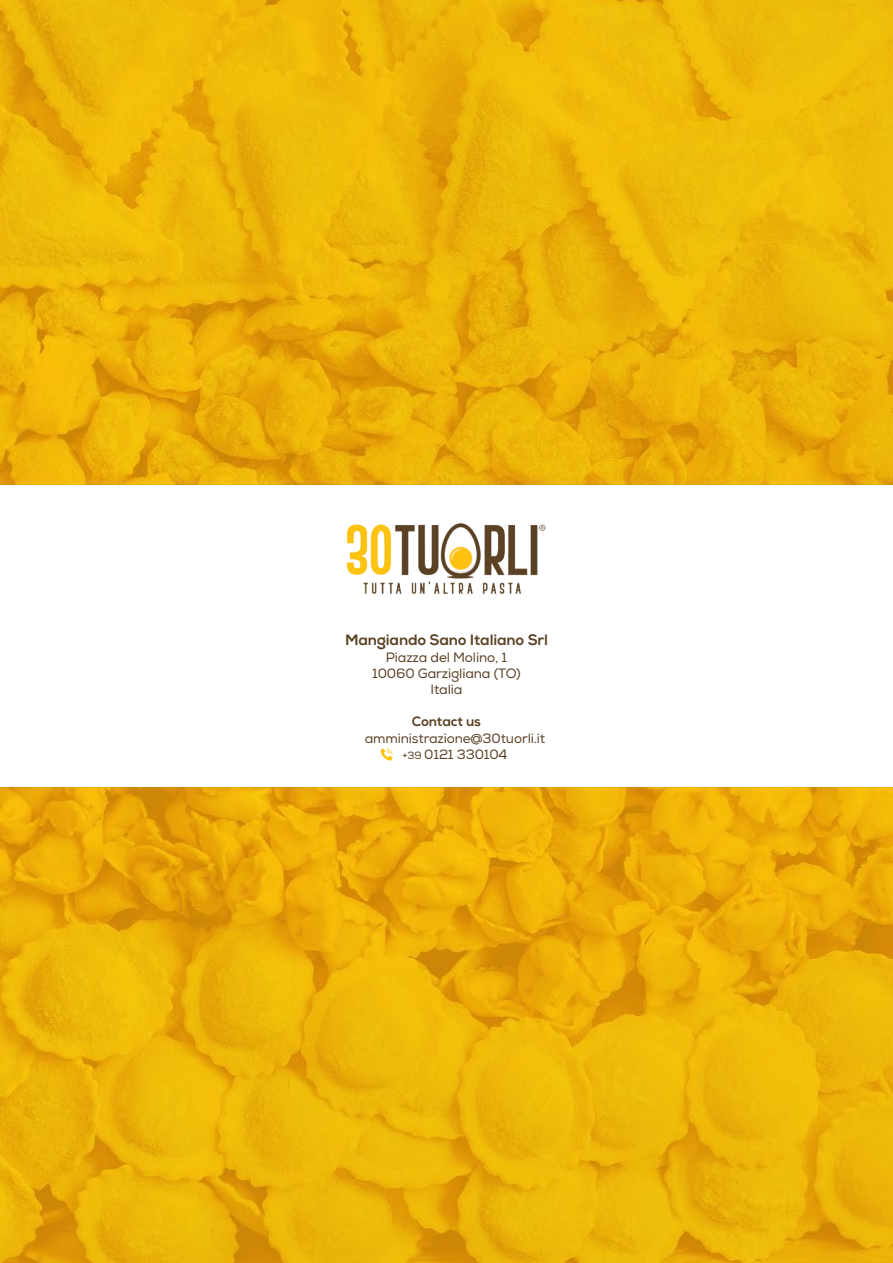
<style>
.page{position:relative;width:893px;height:1263px;background:#fff}
.page>*{position:absolute;margin:0;border:0;box-sizing:border-box;transform-origin:0 0}
.t1{font:800 15px "Nexa";letter-spacing:-.01em;color:#5b4225}
.t2{font:13.5px "Nexa";letter-spacing:-.01em;color:#5b4225}
.t3{font:800 13.5px "Nexa";letter-spacing:-.01em;color:#5b4225}
.s1{font-size:10.5px}
</style>
<div class="page">
<img style="left:0;top:0;width:893px;height:1263px">
<div style="left:0;top:485px;width:893px;height:302px;background:#fff"></div>
<svg style="left:381px;top:748px;width:12px;height:12px"></svg>
<img style="left:346px;top:523px;width:200px;height:71px">
<p class="t1" style="left:345px;top:631px;width:204px">Mangiando Sano Italiano Srl</p>
<p class="t2" style="left:386px;top:649px;width:123px">Piazza del Molino, 1</p>
<p class="t2" style="left:372px;top:665px;width:150px">10060 Garzigliana (TO)</p>
<p class="t2" style="left:430px;top:681px;width:33px">Italia</p>
<p class="t3" style="left:412px;top:713px;width:71px">Contact us</p>
<p class="t2" style="left:365px;top:730px;width:182px">amministrazione@30tuorli.it</p>
<p class="t2" style="left:402px;top:746px;width:107px"><span class="s1">+39</span> 0121 330104</p>
</div>
